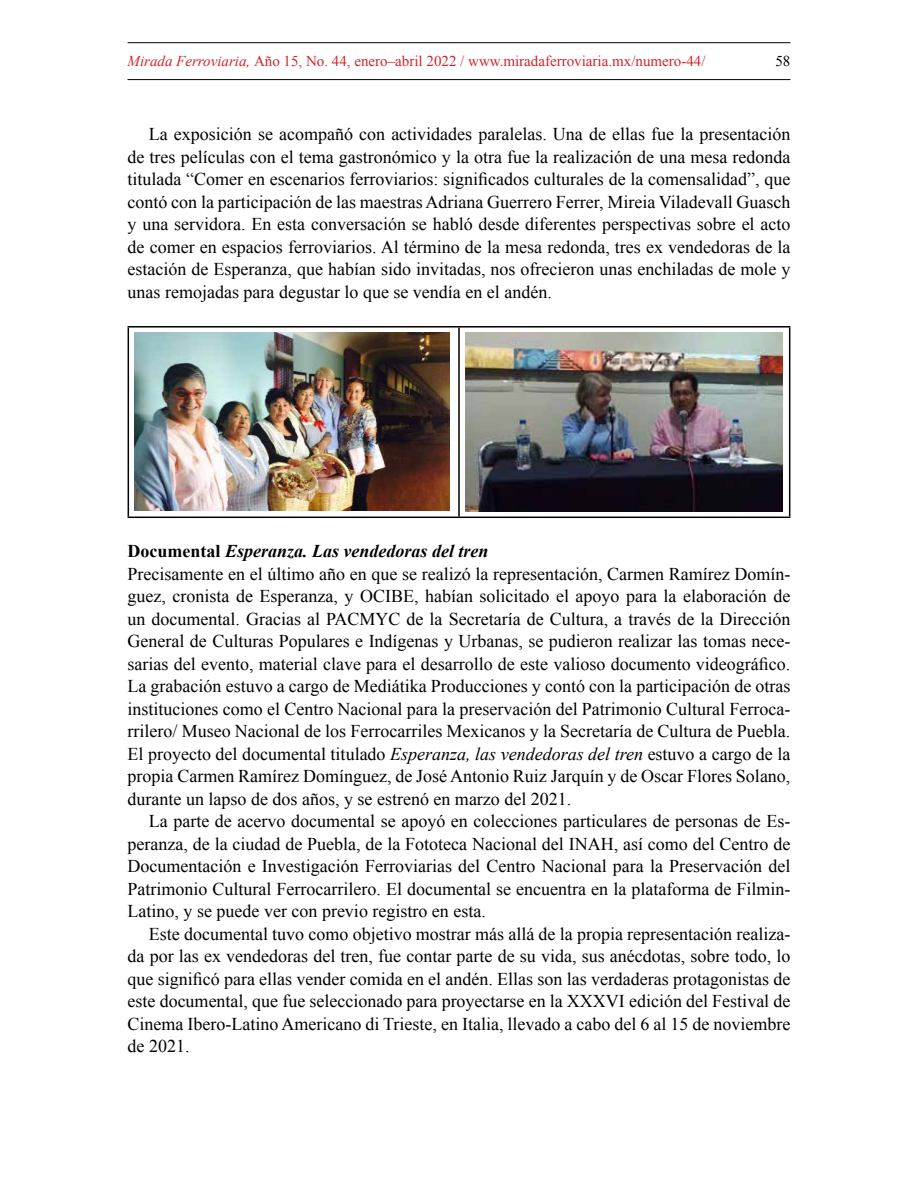
<style>
.page{position:relative;width:918px;height:1188px;background:#fff}
.page>*{position:absolute;margin:0;border:0;box-sizing:border-box;transform-origin:0 0}
.t1{font:18px/22.5px "Times New Roman";color:#000;text-align:justify}
.t2{font:15px "Times New Roman";color:#d2232a}
.t3{font:15px "Times New Roman";color:#000}
.s1{font-style:italic}
.s2{font-weight:700}
.s3{font-weight:700;font-style:italic}
.s4{font-style:inherit}
</style>
<div class="page">
<hr style="left:128px;top:42px;width:662px;height:1px;background:#000">
<hr style="left:128px;top:79px;width:662px;height:1px;background:#000">
<hr style="left:128px;top:326px;width:331px;height:2px;background:#000">
<hr style="left:128px;top:328px;width:1px;height:189px;background:#000">
<hr style="left:459px;top:326px;width:331px;height:2px;background:#000">
<hr style="left:458px;top:328px;width:2px;height:189px;background:#000">
<hr style="left:789px;top:328px;width:1px;height:189px;background:#000">
<hr style="left:128px;top:517px;width:331px;height:1px;background:#000">
<hr style="left:459px;top:517px;width:331px;height:1px;background:#000">
<img style="left:134px;top:333px;width:315px;height:178px">
<img style="left:465px;top:333px;width:317px;height:178px">
<p class="t2" style="left:128px;top:51px;width:579px"><span class="s1">Mirada Ferroviaria,</span> Año 15, No. 44, enero–abril 2022 / www.miradaferroviaria.mx/numero-44/</p>
<p class="t3" style="left:775px;top:51px;width:16px">58</p>
<p class="t1" style="left:128px;top:122px;width:664px;text-indent:21px">La exposición se acompañó con actividades paralelas. Una de ellas fue la presentación de tres películas con el tema gastronómico y la otra fue la realización de una mesa redonda titulada “Comer en escenarios ferroviarios: significados culturales de la comensalidad”, que contó con la participación de las maestras Adriana Guerrero Ferrer, Mireia Viladevall Guasch y una servidora. En esta conversación se habló desde diferentes perspectivas sobre el acto de comer en espacios ferroviarios. Al término de la mesa redonda, tres ex vendedoras de la estación de Esperanza, que habían sido invitadas, nos ofrecieron unas enchiladas de mole y unas remojadas para degustar lo que se vendía en el andén.</p>
<p class="t1" style="left:128px;top:539px;width:664px;text-align:left"><span class="s2">Documental</span> <span class="s3">Esperanza. Las vendedoras del tren<br></span>Precisamente en el último año en que se realizó la representación, Carmen Ramírez Domín&shy;guez, cronista de Esperanza, y <span class="s4">OCIBE</span>, habían solicitado el apoyo para la elaboración de un documental. Gracias al <span class="s4">PACMYC</span> de la Secretaría de Cultura, a través de la Dirección General de Culturas Populares e Indígenas y Urbanas, se pudieron realizar las tomas nece&shy;sarias del evento, material clave para el desarrollo de este valioso documento videográfico.<br>La grabación estuvo a cargo de Mediátika Producciones y contó con la participación de otras instituciones como el Centro Nacional para la preservación del Patrimonio Cultural Ferroca&shy;rrilero/ Museo Nacional de los Ferrocarriles Mexicanos y la Secretaría de Cultura de Puebla.<br>El proyecto del documental titulado <span class="s1">Esperanza, las vendedoras del tren</span> estuvo a cargo de la propia Carmen Ramírez Domínguez, de José Antonio Ruiz Jarquín y de Oscar Flores Solano, durante un lapso de dos años, y se estrenó en marzo del 2021.</p>
<p class="t1" style="left:128px;top:809px;width:664px;text-indent:21px">La parte de acervo documental se apoyó en colecciones particulares de personas de Es&shy;peranza, de la ciudad de Puebla, de la Fototeca Nacional del <span class="s4">INAH,</span> así como del Centro de Documentación e Investigación Ferroviarias del Centro Nacional para la Preservación del Patrimonio Cultural Ferrocarrilero. El documental se encuentra en la plataforma de Filmin-Latino, y se puede ver con previo registro en esta.</p>
<p class="t1" style="left:128px;top:922px;width:664px;text-indent:21px">Este documental tuvo como objetivo mostrar más allá de la propia representación realiza&shy;da por las ex vendedoras del tren, fue contar parte de su vida, sus anécdotas, sobre todo, lo que significó para ellas vender comida en el andén. Ellas son las verdaderas protagonistas de este documental, que fue seleccionado para proyectarse en la <span class="s4">XXXVI</span> edición del Festival de Cinema Ibero-Latino Americano di Trieste, en Italia, llevado a cabo del 6 al 15 de noviembre de 2021.</p>
</div>
